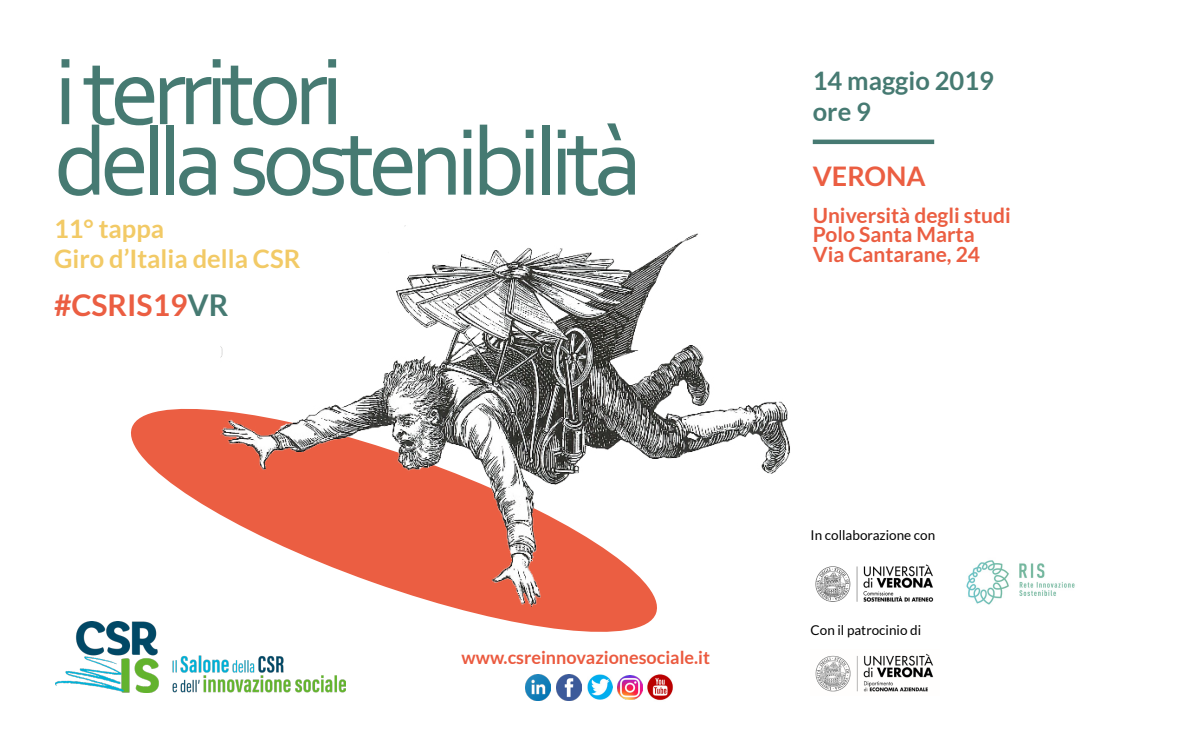
<style>
.page{position:relative;width:1200px;height:750px;background:#fff}
.page>*{position:absolute;margin:0;border:0;box-sizing:border-box;transform-origin:0 0}
.t1{font:99px/70.5px "Corbel";letter-spacing:-.07em;color:#467a72}
.t2{font:700 30px "Lato";color:#eb5e42}
.t3{font:700 27px "Lato";color:#eb5e42}
.t4{font:700 25.5px/30.6px "Lato";color:#f2ca66}
.t5{font:700 25.5px "Lato";color:#467a72}
.t6{font:700 21px/19.5px "Lato";color:#eb5e42}
.t7{font:700 18px "Lato";color:#eb5a3f}
.t8{font:13.5px "Lato";color:#000}
.s1{color:#467a72}
</style>
<div class="page">
<img style="left:55px;top:621px;width:290px;height:71px">
<hr style="left:813px;top:140px;width:121px;height:4px;background:#467a72">
<img style="left:525px;top:675px;width:26px;height:25px">
<img style="left:557px;top:675px;width:25px;height:25px">
<img style="left:588px;top:675px;width:24px;height:25px">
<img style="left:618px;top:675px;width:24px;height:24px">
<img style="left:647px;top:674px;width:26px;height:27px">
<svg style="left:120px;top:408px;width:537px;height:239px"></svg>
<img style="left:220px;top:225px;width:570px;height:381px">
<img style="left:966px;top:560px;width:109px;height:45px">
<img style="left:815px;top:653px;width:119px;height:39px">
<img style="left:815px;top:564px;width:119px;height:38px">
<h1 class="t1" style="left:54px;top:54px;width:590px">i territori<br>della sostenibilità</h1>
<p class="t4" style="left:54px;top:213px;width:248px">11° tappa<br>Giro d’Italia della CSR</p>
<h2 class="t2" style="left:54px;top:288px;width:176px">#CSRIS19<span class="s1">VR</span></h2>
<p class="t7" style="left:462px;top:647px;width:250px">www.csreinnovazionesociale.it</p>
<p class="t5" style="left:813px;top:67px;width:183px">14 maggio 2019</p>
<p class="t5" style="left:813px;top:97px;width:60px">ore 9</p>
<p class="t3" style="left:813px;top:161px;width:114px">VERONA</p>
<p class="t6" style="left:813px;top:205px;width:199px">Università degli studi<br>Polo Santa Marta<br>Via Cantarane, 24</p>
<p class="t8" style="left:811px;top:527px;width:126px">In collaborazione con</p>
<p class="t8" style="left:811px;top:623px;width:112px">Con il patrocinio di</p>
</div>
